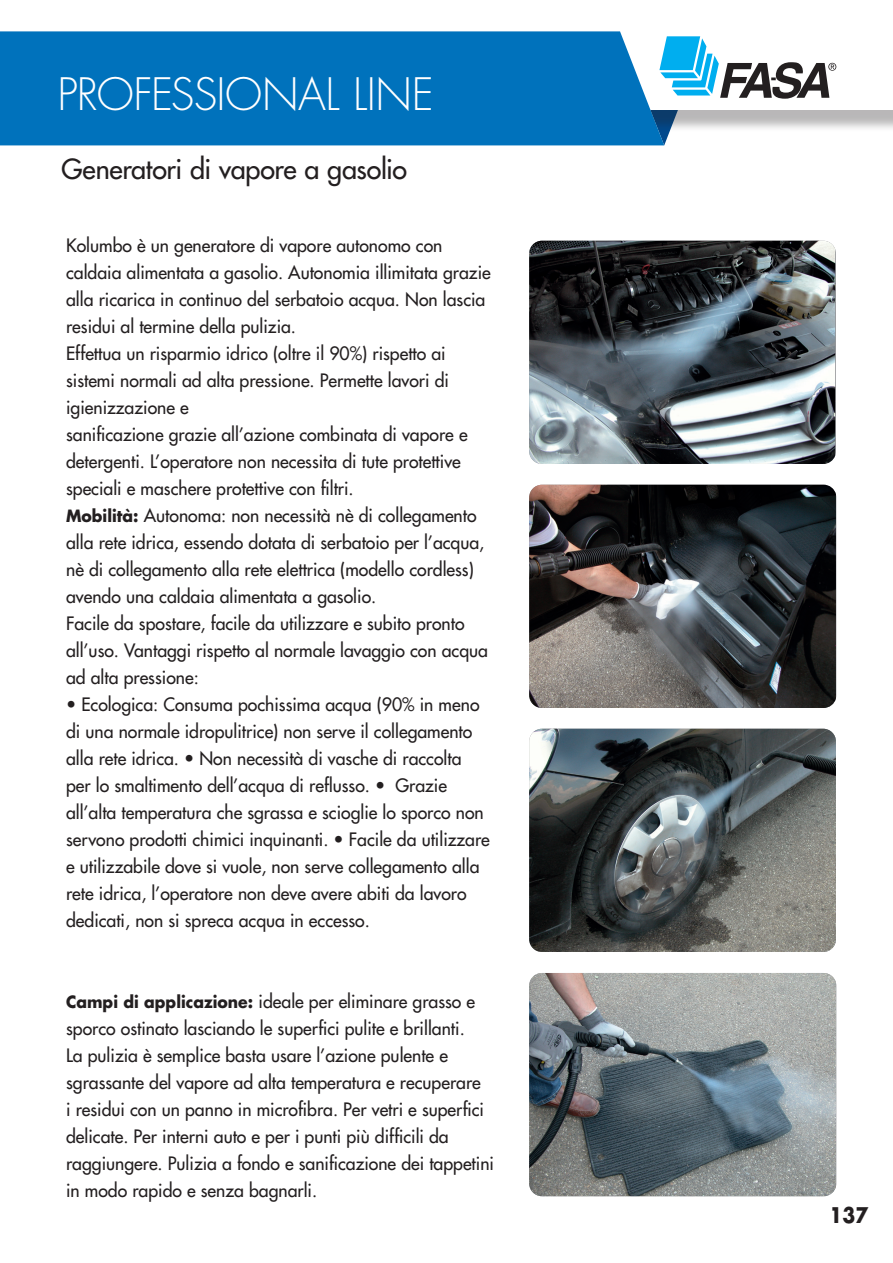
<style>
.page{position:relative;width:893px;height:1263px;background:#fff}
.page>*{position:absolute;margin:0;border:0;box-sizing:border-box;transform-origin:0 0}
.t1{font:300 43.5px "Futura Std";letter-spacing:-.015em;color:#fff}
.t2{font:500 27px "Futura Std";letter-spacing:-.01em;color:#231f20}
.t3{font:700 21px "Futura Std";color:#231f20;scale:.9 1}
.t4{font:500 18px/27px "Futura Std";color:#231f20}
.s1{font-weight:700;font-size:16.5px}
</style>
<div class="page">
<div style="left:0;top:60px;width:893px;height:73px;background:#231f20;opacity:.32"></div>
<div style="left:9px;top:53px;width:884px;height:57px;background:#fff"></div>
<div style="left:0;top:31px;width:642px;height:114px;background:#0072bc"></div>
<svg style="left:642px;top:36px;width:194px;height:109px"></svg>
<img style="left:529px;top:241px;width:306px;height:223px">
<img style="left:529px;top:485px;width:307px;height:223px">
<img style="left:529px;top:973px;width:307px;height:223px">
<img style="left:529px;top:729px;width:307px;height:223px">
<h1 class="t1" style="left:57px;top:68px;width:378px">PROFESSIONAL LINE</h1>
<h2 class="t2" style="left:62px;top:153px;width:347px">Generatori di vapore a gasolio</h2>
<p class="t4" style="left:66px;top:232px;width:426px">Kolumbo è un generatore di vapore autonomo con caldaia alimentata a gasolio. Autonomia illimitata grazie alla ricarica in continuo del serbatoio acqua. Non lascia residui al termine della pulizia.<br>Effettua un risparmio idrico (oltre il 90%) rispetto ai sistemi normali ad alta pressione. Permette lavori di igienizzazione e<br>sanificazione grazie all’azione combinata di vapore e detergenti. L’operatore non necessita di tute protettive speciali e maschere protettive con filtri.<br><span class="s1">Mobilità:</span> Autonoma: non necessità nè di collegamento alla rete idrica, essendo dotata di serbatoio per l’acqua, nè di collegamento alla rete elettrica (modello cordless) avendo una caldaia alimentata a gasolio.<br>Facile da spostare, facile da utilizzare e subito pronto all’uso. Vantaggi rispetto al normale lavaggio con acqua ad alta pressione:</p>
<p class="t4" style="left:66px;top:691px;width:425px">• Ecologica: Consuma pochissima acqua (90% in meno di una normale idropulitrice) non serve il collegamento alla rete idrica. • Non necessità di vasche di raccolta per lo smaltimento dell’acqua di reflusso. • Grazie all’alta temperatura che sgrassa e scioglie lo sporco non servono prodotti chimici inquinanti. • Facile da utilizzare e utilizzabile dove si vuole, non serve collegamento alla rete idrica, l’operatore non deve avere abiti da lavoro dedicati, non si spreca acqua in eccesso.</p>
<p class="t4" style="left:66px;top:988px;width:429px"><span class="s1">Campi di applicazione:</span> ideale per eliminare grasso e sporco ostinato lasciando le superfici pulite e brillanti.<br>La pulizia è semplice basta usare l’azione pulente e sgrassante del vapore ad alta temperatura e recuperare<br>i residui con un panno in microfibra. Per vetri e superfici delicate. Per interni auto e per i punti più difficili da raggiungere. Pulizia a fondo e sanificazione dei tappetini in modo rapido e senza bagnarli.</p>
<p class="t3" style="left:830px;top:1201px;width:45px">137</p>
</div>
